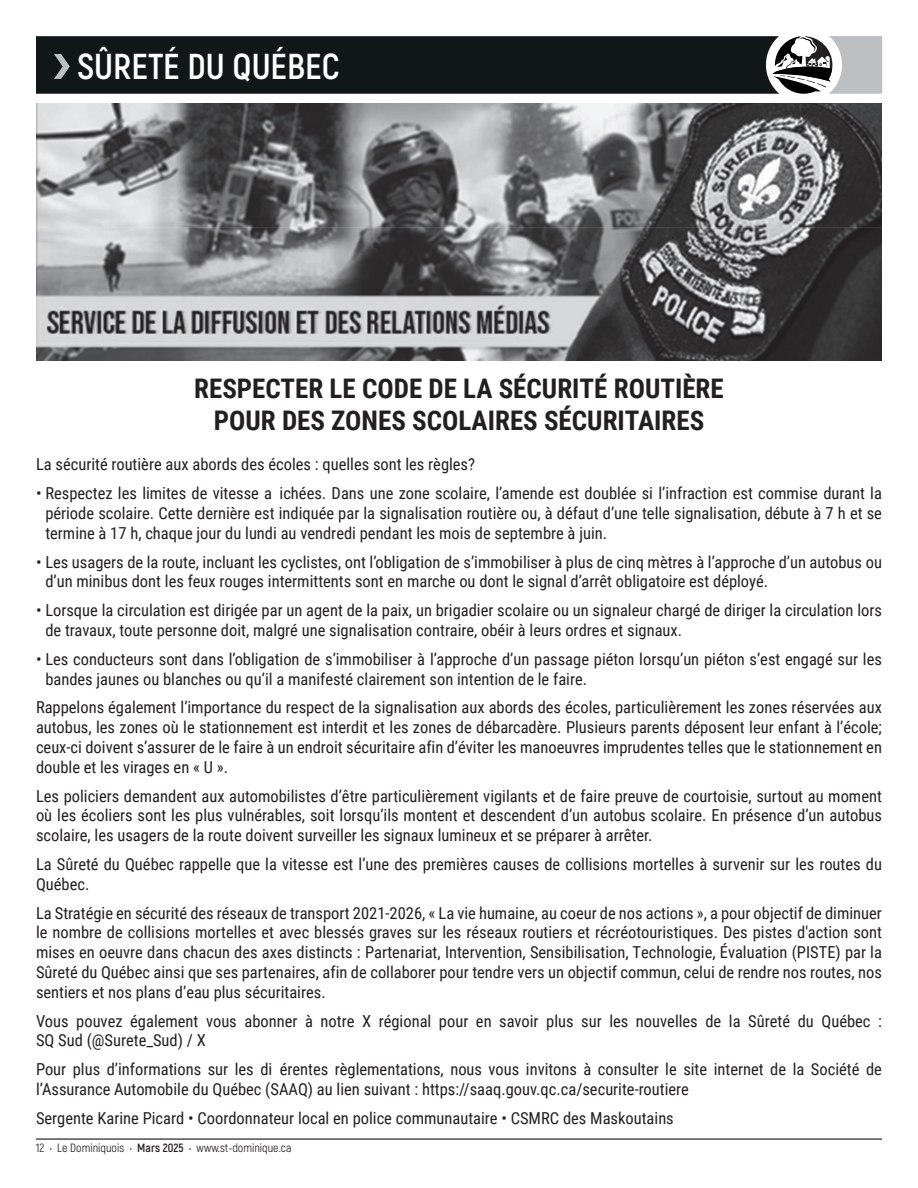
<style>
.page{position:relative;width:918px;height:1188px;background:#fff}
.page>*{position:absolute;margin:0;border:0;box-sizing:border-box;transform-origin:0 0}
.t1{font:700 36px "Akrobat";color:#fff}
.t2{font:700 27px/32.4px "Roboto Condensed";color:#231f20;text-align:center}
.t3{font:16.5px/19.8px "Roboto Condensed";color:#231f20}
.t4{font:12px "Akrobat";color:#231f20}
.s1{font-weight:700}
</style>
<div class="page">
<hr style="left:36px;top:1139px;width:846px;height:1px;background:#111619">
<svg style="left:36px;top:36px;width:846px;height:58px;background:#272b2e"></svg>
<img style="left:36px;top:104px;width:846px;height:257px">
<p class="t1" style="left:78px;top:44px;width:263px">SÛRETÉ DU QUÉBEC</p>
<p class="t2" style="left:194px;top:371px;width:531px">RESPECTER LE CODE DE LA SÉCURITÉ ROUTIÈRE<br>POUR DES ZONES SCOLAIRES SÉCURITAIRES</p>
<p class="t3" style="left:36px;top:454px;width:441px">La sécurité routière aux abords des écoles : quelles sont les règles?</p>
<p class="t3" style="left:45px;top:483px;width:838px;text-align:justify;text-indent:-9px">• Respectez les limites de vitesse a ichées. Dans une zone scolaire, l’amende est doublée si l’infraction est commise durant la période scolaire. Cette dernière est indiquée par la signalisation routière ou, à défaut d’une telle signalisation, débute à 7 h et se termine à 17 h, chaque jour du lundi au vendredi pendant les mois de septembre à juin.</p>
<p class="t3" style="left:45px;top:551px;width:838px;text-indent:-9px">• Les usagers de la route, incluant les cyclistes, ont l’obligation de s’immobiliser à plus de cinq mètres à l’approche d’un autobus ou d’un minibus dont les feux rouges intermittents sont en marche ou dont le signal d’arrêt obligatoire est déployé.</p>
<p class="t3" style="left:45px;top:600px;width:838px;text-indent:-9px">• Lorsque la circulation est dirigée par un agent de la paix, un brigadier scolaire ou un signaleur chargé de diriger la circulation lors de travaux, toute personne doit, malgré une signalisation contraire, obéir à leurs ordres et signaux.</p>
<p class="t3" style="left:45px;top:648px;width:838px;text-indent:-9px">• Les conducteurs sont dans l’obligation de s’immobiliser à l’approche d’un passage piéton lorsqu’un piéton s’est engagé sur les bandes jaunes ou blanches ou qu’il a manifesté clairement son intention de le faire.</p>
<p class="t3" style="left:36px;top:697px;width:847px;text-align:justify">Rappelons également l’importance du respect de la signalisation aux abords des écoles, particulièrement les zones réservées aux autobus, les zones où le stationnement est interdit et les zones de débarcadère. Plusieurs parents déposent leur enfant à l’école; ceux-ci doivent s’assurer de le faire à un endroit sécuritaire afin d’éviter les manoeuvres imprudentes telles que le stationnement en double et les virages en « U ».</p>
<p class="t3" style="left:36px;top:785px;width:847px;text-align:justify">Les policiers demandent aux automobilistes d’être particulièrement vigilants et de faire preuve de courtoisie, surtout au moment où les écoliers sont les plus vulnérables, soit lorsqu’ils montent et descendent d’un autobus scolaire. En présence d’un autobus scolaire, les usagers de la route doivent surveiller les signaux lumineux et se préparer à arrêter.</p>
<p class="t3" style="left:36px;top:854px;width:847px">La Sûreté du Québec rappelle que la vitesse est l’une des premières causes de collisions mortelles à survenir sur les routes du<br>Québec.</p>
<p class="t3" style="left:36px;top:902px;width:848px;text-align:justify">La Stratégie en sécurité des réseaux de transport 2021-2026, « La vie humaine, au coeur de nos actions », a pour objectif de diminuer le nombre de collisions mortelles et avec blessés graves sur les réseaux routiers et récréotouristiques. Des pistes d'action sont mises en oeuvre dans chacun des axes distincts : Partenariat, Intervention, Sensibilisation, Technologie, Évaluation (PISTE) par la Sûreté du Québec ainsi que ses partenaires, afin de collaborer pour tendre vers un objectif commun, celui de rendre nos routes, nos sentiers et nos plans d’eau plus sécuritaires.</p>
<p class="t3" style="left:36px;top:1010px;width:847px">Vous pouvez également vous abonner à notre X régional pour en savoir plus sur les nouvelles de la Sûreté du Québec :<br>SQ Sud (@Surete_Sud) / X</p>
<p class="t3" style="left:36px;top:1059px;width:847px">Pour plus d’informations sur les di érentes règlementations, nous vous invitons à consulter le site internet de la Société de l’Assurance Automobile du Québec (SAAQ) au lien suivant : https://saaq.gouv.qc.ca/securite-routiere</p>
<p class="t3" style="left:36px;top:1107px;width:639px">Sergente Karine Picard • Coordonnateur local en police communautaire • CSMRC des Maskoutains</p>
<p class="t4" style="left:36px;top:1141px;width:257px">12 • Le Dominiquois • <span class="s1">Mars 2025</span> • www.st-dominique.ca</p>
</div>
